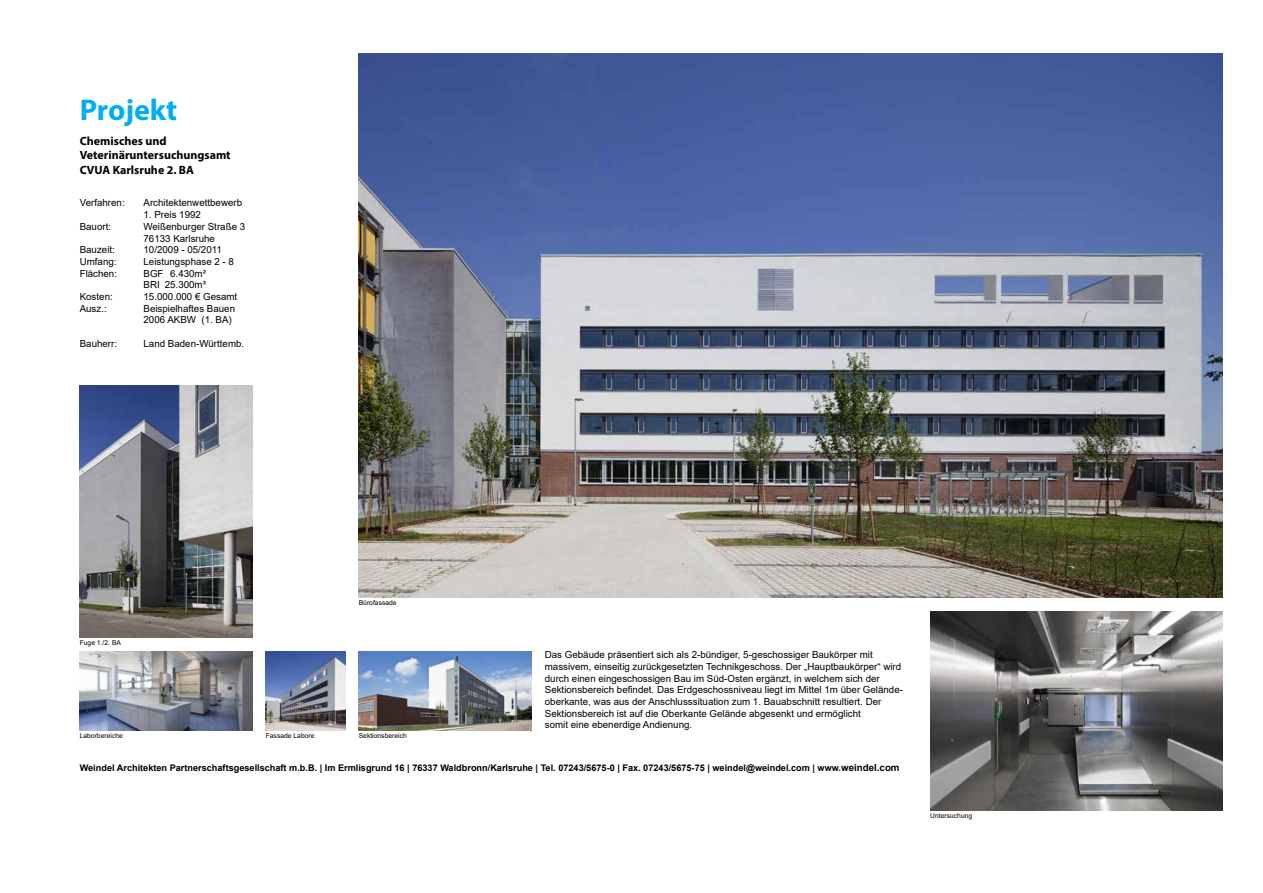
<style>
.page{position:relative;width:1263px;height:893px;background:#fff}
.page>*{position:absolute;margin:0;border:0;box-sizing:border-box;transform-origin:0 0}
.t1{font:700 30px "Myriad Pro";color:#00aeef}
.t2{font:700 12px/14.4px "Myriad Pro";color:#000}
.t3{font:9.75px/11.7px "Arial";color:#000}
.t4{font:700 9.15px "Arial";color:#000}
.t5{font:6.75px "Arial";color:#000}
.s1{font-size:9.75px}
</style>
<div class="page">
<img style="left:359px;top:53px;width:863px;height:545px">
<img style="left:80px;top:385px;width:172px;height:253px">
<img style="left:359px;top:651px;width:172px;height:80px">
<img style="left:80px;top:651px;width:172px;height:80px">
<img style="left:930px;top:611px;width:292px;height:200px">
<img style="left:266px;top:651px;width:79px;height:80px">
<h1 class="t1" style="left:80px;top:90px;width:99px">Projekt</h1>
<p class="t2" style="left:80px;top:133px;width:152px">Chemisches und<br>Veterinäruntersuchungsamt<br>CVUA Karlsruhe 2. BA</p>
<p class="t3" style="left:80px;top:197px;width:46px">Verfahren:</p>
<p class="t3" style="left:143px;top:197px;width:100px">Architektenwettbewerb</p>
<p class="t3" style="left:143px;top:209px;width:59px">1. Preis 1992</p>
<p class="t3" style="left:80px;top:220px;width:33px">Bauort:</p>
<p class="t3" style="left:143px;top:220px;width:103px">Weißenburger Straße 3<br>76133 Karlsruhe</p>
<p class="t3" style="left:80px;top:244px;width:37px">Bauzeit:</p>
<p class="t3" style="left:143px;top:244px;width:80px">10/2009 - 05/2011</p>
<p class="t3" style="left:80px;top:256px;width:38px">Umfang:</p>
<p class="t3" style="left:143px;top:256px;width:92px">Leistungsphase 2 - 8</p>
<p class="t3" style="left:80px;top:267px;width:39px">Flächen:</p>
<p class="t3" style="left:143px;top:267px;width:64px">BGF 6.430m²<br>BRI 25.300m³</p>
<p class="t3" style="left:80px;top:291px;width:35px">Kosten:</p>
<p class="t3" style="left:143px;top:291px;width:95px">15.000.000 € Gesamt</p>
<p class="t3" style="left:80px;top:302px;width:29px">Ausz.:</p>
<p class="t3" style="left:143px;top:302px;width:93px">Beispielhaftes Bauen<br>2006 AKBW (1. BA)</p>
<p class="t3" style="left:80px;top:337px;width:39px">Bauherr:</p>
<p class="t3" style="left:144px;top:337px;width:102px">Land Baden-Württemb.</p>
<p class="t5" style="left:80px;top:638px;width:43px">Fuge 1./2. BA</p>
<p class="t5" style="left:80px;top:731px;width:45px">Laborbereiche</p>
<p class="t5" style="left:359px;top:598px;width:39px">Bürofassade</p>
<p class="t5" style="left:266px;top:731px;width:50px">Fassade Labore</p>
<p class="t5" style="left:359px;top:731px;width:50px">Sektionsbereich</p>
<p class="t3" style="left:545px;top:649px;width:360px">Das Gebäude präsentiert sich als 2-bündiger, 5-geschossiger Baukörper mit massivem, einseitig zurückgesetzten Technikgeschoss. Der „Hauptbaukörper“ wird durch einen eingeschossigen Bau im Süd-Osten ergänzt, in welchem sich der Sektionsbereich befindet. Das Erdgeschossniveau liegt im Mittel 1m über Gelände&shy;oberkante, was aus der Anschlusssituation zum 1. Bauabschnitt resultiert. Der Sektionsbereich ist auf die Oberkante Gelände abgesenkt und ermöglicht<br>somit eine ebenerdige Andienung.</p>
<p class="t4" style="left:80px;top:761px;width:821px">Weindel Architekten Partnerschaftsgesellschaft m.b.B. | Im Ermlisgrund 16 | 76337 Waldbronn/Karlsruhe | Tel. 07243/5675-0 | Fax. 07243/5675-75 | weindel@weindel.com | www.<span class="s1">weindel.com</span></p>
<p class="t5" style="left:930px;top:811px;width:44px">Untersuchung</p>
</div>
